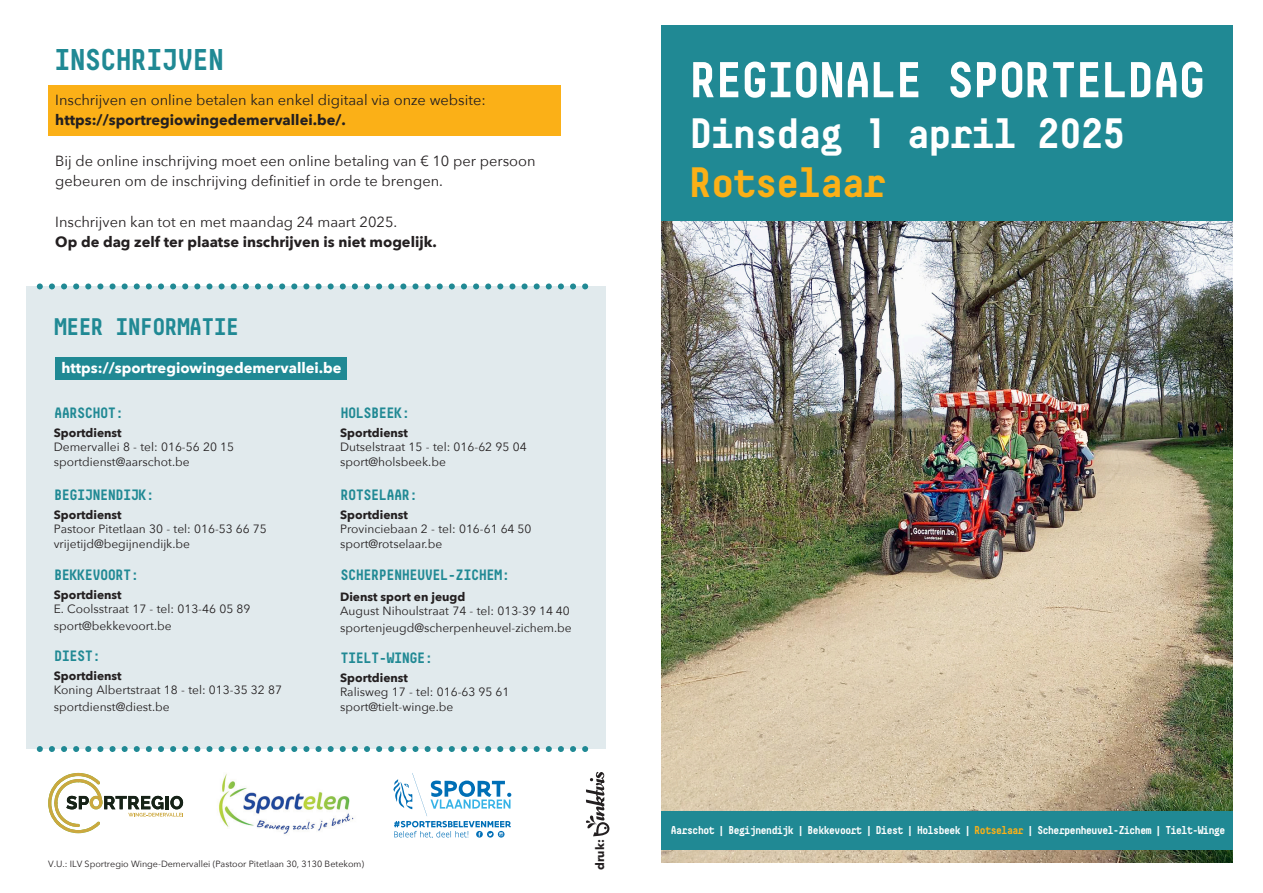
<style>
.page{position:relative;width:1263px;height:893px;background:#fff}
.page>*{position:absolute;margin:0;border:0;box-sizing:border-box;transform-origin:0 0}
.t1{font:700 50.25px "Decima Mono";letter-spacing:-.09em;color:#fff}
.t2{font:700 42.45px "Decima Mono";letter-spacing:-.09em;color:#fff}
.t3{font:700 42.45px "Decima Mono";letter-spacing:-.09em;color:#fbb017}
.t4{font:700 30px "Decima Mono";letter-spacing:-.09em;color:#208994}
.t5{font:700 24px "Decima Mono";letter-spacing:-.09em;color:#208994}
.t6{font:700 15px "Decima Mono";letter-spacing:-.09em;color:#208994}
.t7{font:14.7px/20.2px "Avenir Next";color:#231f20}
.t8{font:700 14.7px "Avenir Next";color:#231f20}
.t9{font:700 14.7px "Avenir Next";color:#fff}
.t10{font:12px/14.4px "Avenir Next";color:#231f20}
.t11{font:700 12px "Avenir Next";color:#231f20}
.t12{font:700 11.85px "Avenir Next";color:#231f20}
.t13{font:700 11.4px "Decima Mono";letter-spacing:-.1em;color:#fff;scale:.95 1}
.t14{font:9px "Avenir Next";color:#231f20}
.s1{color:#fbb017}
</style>
<div class="page">
<img style="left:661px;top:221px;width:572px;height:642px">
<div style="left:27px;top:286px;width:579px;height:463px;background:#e1eaed"></div>
<div style="left:55px;top:357px;width:292px;height:23px;background:#208994"></div>
<svg style="left:40px;top:283px;width:549px;height:6px"></svg>
<svg style="left:40px;top:746px;width:549px;height:6px"></svg>
<img style="left:218px;top:773px;width:136px;height:61px">
<svg style="left:48px;top:773px;width:135px;height:60px"></svg>
<div style="left:658px;top:26px;width:579px;height:195px;background:#208994"></div>
<div style="left:658px;top:812px;width:579px;height:37px;background:#208994"></div>
<svg style="left:393px;top:773px;width:118px;height:65px"></svg>
<div style="left:48px;top:86px;width:512px;height:50px;background:#fbb017"></div>
<svg style="left:586px;top:772px;width:23px;height:64px"></svg>
<div style="left:1233px;top:0;width:30px;height:893px;background:#fff"></div>
<h3 class="t4" style="left:53px;top:42px;width:173px">INSCHRIJVEN</h3>
<p class="t7" style="left:55px;top:89px;width:432px">Inschrĳven en online betalen kan enkel digitaal via onze website:</p>
<p class="t8" style="left:55px;top:107px;width:292px">https://sportregiowingedemervallei.be/.</p>
<p class="t7" style="left:55px;top:150px;width:482px">Bĳ de online inschrĳving moet een online betaling van € 10 per persoon gebeuren om de inschrĳving definitief in orde te brengen.</p>
<p class="t7" style="left:55px;top:211px;width:343px">Inschrĳven kan tot en met maandag 24 maart 2025.</p>
<p class="t8" style="left:55px;top:229px;width:383px">Op de dag zelf ter plaatse inschrĳven is niet mogelĳk.</p>
<h3 class="t5" style="left:53px;top:313px;width:188px">MEER INFORMATIE</h3>
<p class="t9" style="left:61px;top:355px;width:282px">https://sportregiowingedemervallei.be</p>
<p class="t6" style="left:54px;top:404px;width:72px">AARSCHOT:</p>
<p class="t11" style="left:54px;top:422px;width:69px">Sportdienst</p>
<p class="t10" style="left:54px;top:439px;width:182px">Demervallei 8 - tel: 016-56 20 15 sportdienst@aarschot.be</p>
<p class="t6" style="left:54px;top:486px;width:103px">BEGIJNENDIJK:</p>
<p class="t11" style="left:54px;top:504px;width:69px">Sportdienst</p>
<p class="t10" style="left:54px;top:521px;width:214px">Pastoor Pitetlaan 30 - tel: 016-53 66 75 vrĳetĳd@begĳnendĳk.be</p>
<p class="t6" style="left:54px;top:566px;width:87px">BEKKEVOORT:</p>
<p class="t11" style="left:54px;top:584px;width:69px">Sportdienst</p>
<p class="t10" style="left:54px;top:600px;width:198px;line-height:16.5px">E. Coolsstraat 17 - tel: 013-46 05 89 sport@bekkevoort.be</p>
<p class="t6" style="left:54px;top:647px;width:49px">DIEST:</p>
<p class="t11" style="left:54px;top:665px;width:69px">Sportdienst</p>
<p class="t10" style="left:54px;top:681px;width:230px;line-height:16.5px">Koning Albertstraat 18 - tel: 013-35 32 87 sportdienst@diest.be</p>
<p class="t6" style="left:340px;top:404px;width:72px">HOLSBEEK:</p>
<p class="t11" style="left:340px;top:422px;width:69px">Sportdienst</p>
<p class="t10" style="left:340px;top:439px;width:188px">Dutselstraat 15 - tel: 016-62 95 04 sport@holsbeek.be</p>
<p class="t6" style="left:340px;top:486px;width:80px">ROTSELAAR:</p>
<p class="t11" style="left:340px;top:504px;width:69px">Sportdienst</p>
<p class="t10" style="left:340px;top:521px;width:193px">Provinciebaan 2 - tel: 016-61 64 50 sport@rotselaar.be</p>
<p class="t6" style="left:340px;top:566px;width:172px">SCHERPENHEUVEL-ZICHEM:</p>
<p class="t11" style="left:340px;top:586px;width:127px">Dienst sport en jeugd</p>
<p class="t10" style="left:340px;top:602px;width:233px;line-height:16.5px">August Nihoulstraat 74 - tel: 013-39 14 40 sportenjeugd@scherpenheuvel-zichem.be</p>
<p class="t6" style="left:340px;top:649px;width:95px">TIELT-WINGE:</p>
<p class="t11" style="left:340px;top:667px;width:69px">Sportdienst</p>
<p class="t10" style="left:340px;top:684px;width:171px">Ralisweg 17 - tel: 016-63 95 61 sport@tielt-winge.be</p>
<p class="t14" style="left:48px;top:857px;width:318px">V.U.: ILV Sportregio Winge-Demervallei (Pastoor Pitetlaan 30, 3130 Betekom)</p>
<p class="t12" style="left:590px;top:870px;width:32px;rotate:-90deg">druk:</p>
<h1 class="t1" style="left:688px;top:50px;width:520px">REGIONALE SPORTELDAG</h1>
<h2 class="t2" style="left:688px;top:108px;width:440px">Dinsdag 1 april 2025</h2>
<h2 class="t3" style="left:688px;top:157px;width:201px">Rotselaar</h2>
<p class="t13" style="left:670px;top:823px;width:586px">Aarschot | Begijnendijk | Bekkevoort | Diest | Holsbeek | <span class="s1">Rotselaar</span> | Scherpenheuvel-Zichem | Tielt-Winge</p>
</div>
